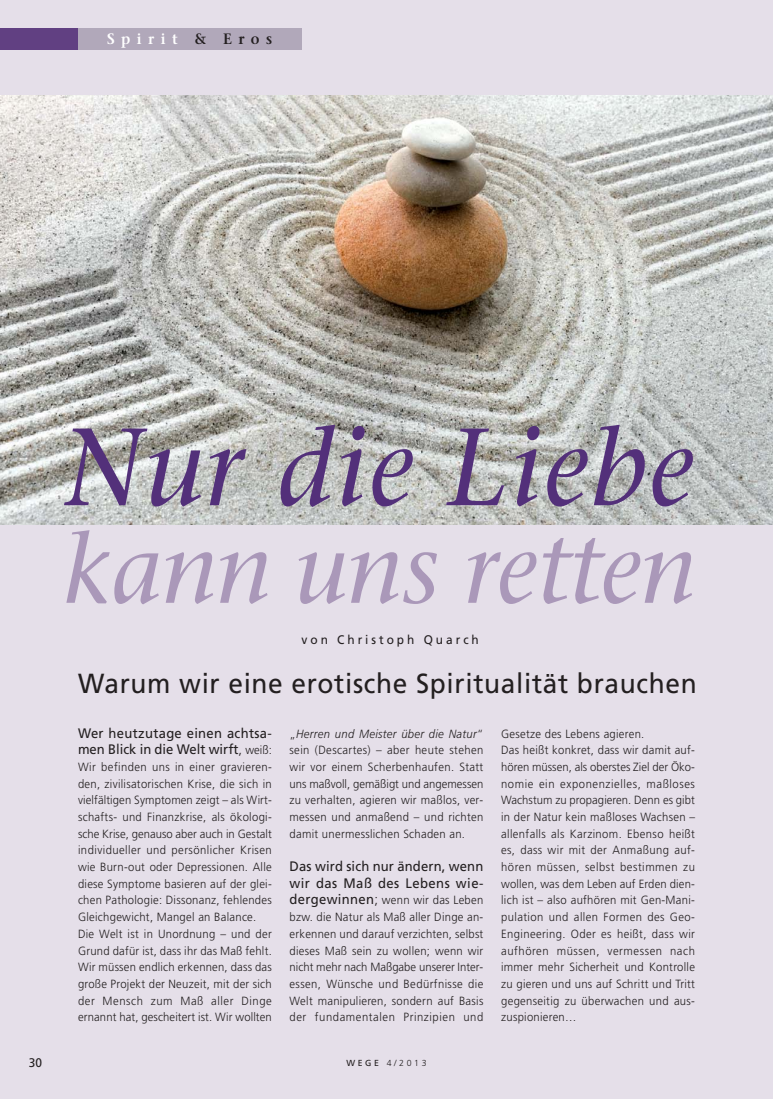
<style>
.page{position:relative;width:773px;height:1099px;background:#fff}
.page>*{position:absolute;margin:0;border:0;box-sizing:border-box;transform-origin:0 0}
.t1{font:italic 500 109.38px "Stone Serif Std";letter-spacing:.025em;color:#53307a;scale:.95 1}
.t2{font:italic 500 98.75px "Stone Serif Std";letter-spacing:.005em;color:#aa98b9;scale:.95 1}
.t3{font:27.62px "Frutiger";letter-spacing:.025em;color:#231f20;scale:.95 1}
.t4{font:600 15px "Stone Serif Std";letter-spacing:.45em;color:#fff;scale:.95 1}
.t5{font:13.75px/16.6px "Frutiger";letter-spacing:.01em;color:#231f20;scale:.95 1}
.t6{font:12.5px "Frutiger";letter-spacing:.25em;color:#231f20;scale:.95 1}
.t7{font:300 11.88px/16.6px "Frutiger";letter-spacing:.025em;color:#231f20;scale:.95 1}
.t8{font:300 8.75px "Frutiger";color:#231f20}
.s1{color:#231f20}
.s2{font-weight:300}
.s3{font-weight:300;font-size:11.88px}
.s4{font-style:italic}
.s5{font-weight:400;font-size:13.75px}
.s6{font-size:13.75px}
.s7{font-weight:400}
</style>
<div class="page">
<div style="left:0;top:0;width:772px;height:1098px;background:#e5dfe9"></div>
<div style="left:0;top:28px;width:301px;height:22px;background:#614082"></div>
<div style="left:78px;top:28px;width:223px;height:22px;background:#b1a8ba"></div>
<img style="left:0;top:96px;width:772px;height:428px">
<p class="t4" style="left:107px;top:30px;width:175px">Spirit <span class="s1">&amp; Eros</span></p>
<p class="t6" style="left:29px;top:1057px;width:16px">30</p>
<h1 class="t1" style="left:64px;top:420px;width:664px">Nur die Liebe</h1>
<h2 class="t2" style="left:64px;top:526px;width:665px">kann uns retten</h2>
<p class="t6" style="left:301px;top:634px;width:188px">von Christoph Quarch</p>
<h3 class="t3" style="left:78px;top:672px;width:652px">Warum wir eine erotische Spiritualität brauchen</h3>
<p class="t5" style="left:78px;top:725px;width:205px">Wer heutzutage einen achtsa&shy;men Blick in die Welt wirft<span class="s2">,</span> <span class="s3">weiß:</span></p>
<p class="t7" style="left:78px;top:759px;width:205px">Wir befinden uns in einer gravieren&shy;den, zivilisatorischen Krise, die sich in vielfältigen Symptomen zeigt – als Wirt&shy;schafts- und Finanzkrise, als ökologi&shy;sche Krise, genauso aber auch in Gestalt individueller und persönlicher Krisen wie Burn-out oder Depressionen. Alle diese Symptome basieren auf der glei&shy;chen Pathologie: Dissonanz, fehlendes Gleichgewicht, Mangel an Balance.<br>Die Welt ist in Unordnung – und der Grund dafür ist, dass ihr das Maß fehlt.<br>Wir müssen endlich erkennen, dass das große Projekt der Neuzeit, mit der sich der Mensch zum Maß aller Dinge ernannt hat, gescheitert ist. Wir wollten</p>
<p class="t7" style="left:289px;top:726px;width:205px;text-align:justify">„<span class="s4">Herren und Meister über die Natur</span>“ sein (Descartes) – aber heute stehen wir vor einem Scherbenhaufen. Statt uns maßvoll, gemäßigt und angemessen zu verhalten, agieren wir maßlos, ver&shy;messen und anmaßend – und richten damit unermesslichen Schaden an.</p>
<p class="t5" style="left:289px;top:859px;width:205px">Das wird sich nur ändern, wenn wir das Maß des Lebens wie-</p>
<p class="t7" style="left:289px;top:892px;width:205px;text-align:justify"><span class="s5">dergewinnen</span><span class="s6">;</span> wenn wir das Leben bzw. die Natur als Maß aller Dinge an&shy;erkennen und darauf verzichten, selbst dieses Maß sein zu wollen; wenn wir nicht mehr nach Maßgabe unserer Inter&shy;essen, Wünsche und Bedürfnisse die Welt manipulieren, sondern auf Basis der fundamentalen Prinzipien und</p>
<p class="t8" style="left:346px;top:1059px;width:82px"><span class="s7">WEGE</span> 4/2013</p>
<p class="t7" style="left:501px;top:726px;width:205px">Gesetze des Lebens agieren.<br>Das heißt konkret, dass wir damit auf&shy;hören müssen, als oberstes Ziel der Öko&shy;nomie ein exponenzielles, maßloses Wachstum zu propagieren. Denn es gibt in der Natur kein maßloses Wachsen – allenfalls als Karzinom. Ebenso heißt es, dass wir mit der Anmaßung auf&shy;hören müssen, selbst bestimmen zu wollen, was dem Leben auf Erden dien&shy;lich ist – also aufhören mit Gen-Mani&shy;pulation und allen Formen des Geo-Engineering. Oder es heißt, dass wir aufhören müssen, vermessen nach immer mehr Sicherheit und Kontrolle zu gieren und uns auf Schritt und Tritt gegenseitig zu überwachen und aus&shy;zuspionieren…</p>
</div>
